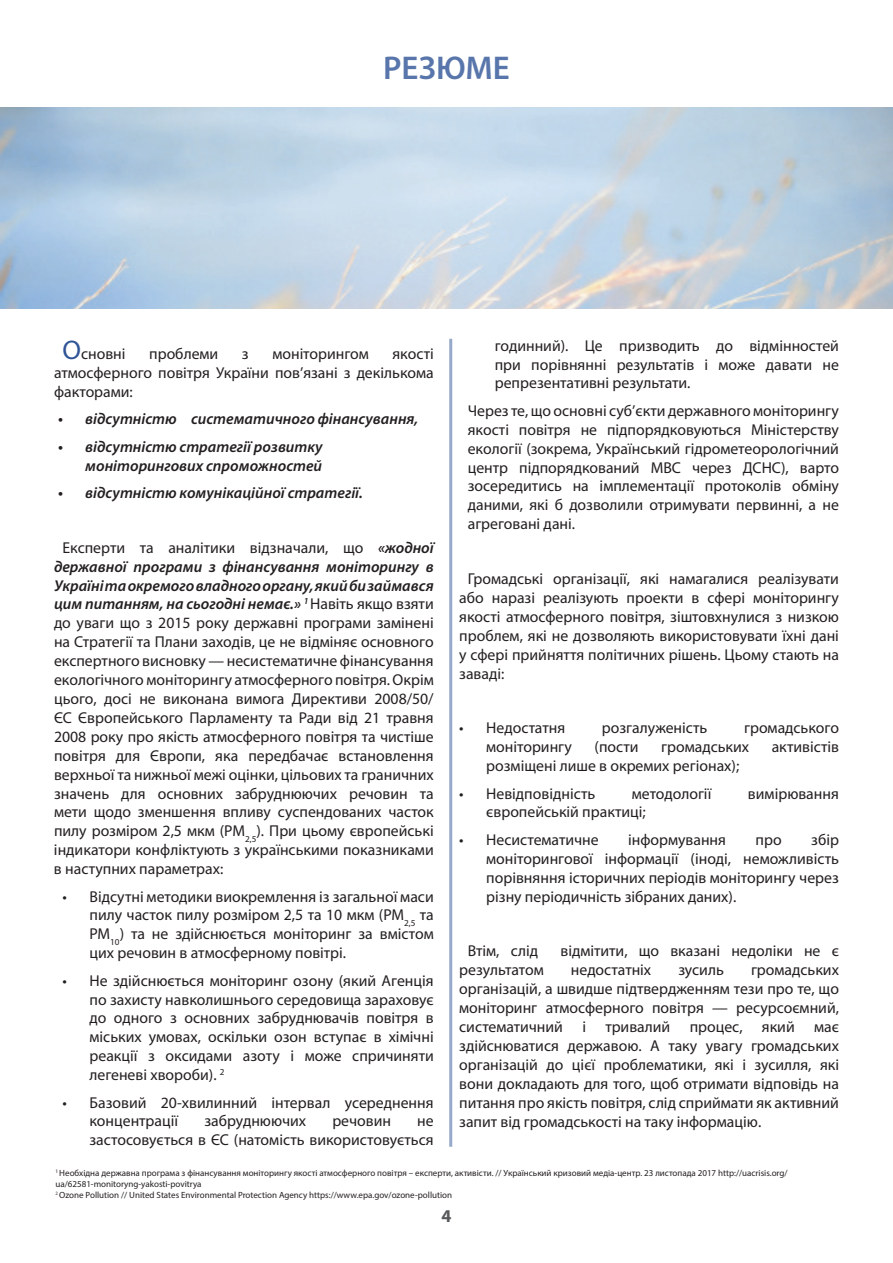
<style>
.page{position:relative;width:893px;height:1263px;background:#fff}
.page>*{position:absolute;margin:0;border:0;box-sizing:border-box;transform-origin:0 0}
.t1{font:600 33px "Myriad Pro";color:#5876ab}
.t2{font:700 18px "Myriad Pro";color:#57585a}
.t3{font:15.75px/18.9px "Myriad Pro";color:#231f20;text-align:justify}
.t4{font:italic 600 15.75px/18.9px "Myriad Pro";color:#231f20;text-align:right}
.t5{font:9px/10.8px "Myriad Pro";color:#231f20}
.s1{font-size:27px;color:#2f5496}
.s2{font-weight:600;font-style:italic}
</style>
<div class="page">
<hr style="left:449px;top:339px;width:3px;height:808px;background:#97aaca">
<img style="left:0;top:107px;width:893px;height:201px">
<h1 class="t1" style="left:383px;top:47px;width:128px">РЕЗЮМЕ</h1>
<p class="t3" style="left:63px;top:344px;width:65px"><span class="s1">О</span>сновні</p>
<p class="t3" style="left:149px;top:344px;width:71px">проблеми</p>
<p class="t3" style="left:242px;top:344px;width:8px">з</p>
<p class="t3" style="left:272px;top:344px;width:98px">моніторингом</p>
<p class="t3" style="left:54px;top:344px;width:381px;text-indent:338px">якості атмосферного повітря України пов’язані з декількома факторами:</p>
<p class="t4" style="left:58px;top:409px;width:362px">• відсутністю систематичного фінансування,</p>
<p class="t4" style="left:58px;top:436px;width:266px">• відсутністю стратегії розвитку моніторингових спроможностей</p>
<p class="t4" style="left:58px;top:483px;width:306px">• відсутністю комунікаційної стратегії.</p>
<p class="t3" style="left:54px;top:538px;width:381px;text-indent:9px">Експерти та аналітики відзначали, що <span class="s2">«жодної державної програми з фінансування моніторингу в Україні та окремого владного органу, який би займався цим питанням, на сьогодні немає.»</span> <sup>1</sup> Навіть якщо взяти до уваги що з 2015 року державні програми замінені на Стратегії та Плани заходів, це не відміняє основного експертного висновку — несистематичне фінансування екологічного моніторингу атмосферного повітря. Окрім цього, досі не виконана вимога Директиви 2008/50/ ЄС Європейського Парламенту та Ради від 21 травня 2008 року про якість атмосферного повітря та чистіше повітря для Європи, яка передбачає встановлення верхньої та нижньої межі оцінки, цільових та граничних значень для основних забруднюючих речовин та мети щодо зменшення впливу суспендованих часток пилу розміром 2,5 мкм (PM<sub>2,5</sub>). При цьому європейські індикатори конфліктують з українськими показниками в наступних параметрах:</p>
<p class="t3" style="left:89px;top:886px;width:346px;text-indent:-27px">• Відсутні методики виокремлення із загальної маси пилу часток пилу розміром 2,5 та 10 мкм (РМ<sub>2,5</sub> та РМ<sub>10</sub>) та не здійснюється моніторинг за вмістом цих речовин в атмосферному повітрі.</p>
<p class="t3" style="left:90px;top:971px;width:346px;text-indent:-27px">• Не здійснюється моніторинг озону (який Агенція по захисту навколишнього середовища зараховує до одного з основних забруднювачів повітря в міських умовах, оскільки озон вступає в хімічні реакції з оксидами азоту і може спричиняти легеневі хвороби). <sup>2</sup></p>
<p class="t3" style="left:89px;top:1092px;width:346px;text-indent:-27px">• Базовий 20-хвилинний інтервал усереднення концентрації</p>
<p class="t3" style="left:204px;top:1111px;width:103px">забруднюючих</p>
<p class="t3" style="left:332px;top:1111px;width:60px">речовин</p>
<p class="t3" style="left:89px;top:1111px;width:346px;text-align:right">не<br>застосовується в ЄС (натомість використовується</p>
<p class="t3" style="left:495px;top:336px;width:346px">годинний). Це призводить до відмінностей при порівнянні результатів і може давати не репрезентативні результати.</p>
<p class="t3" style="left:468px;top:401px;width:373px">Через те, що основні суб’єкти державного моніторингу якості повітря не підпорядковуються Міністерству екології (зокрема, Український гідрометеорологічний центр підпорядкований МВС через ДСНС), варто зосередитись на імплементації протоколів обміну даними, які б дозволили отримувати первинні, а не агреговані дані.</p>
<p class="t3" style="left:459px;top:569px;width:381px;text-indent:9px">Громадські організації, які намагалися реалізувати або наразі реалізують проекти в сфері моніторингу якості атмосферного повітря, зіштовхнулися з низкою проблем, які не дозволяють використовувати їхні дані у сфері прийняття політичних рішень. Цьому стають на заваді:</p>
<p class="t3" style="left:459px;top:718px;width:108px">• Недостатня</p>
<p class="t3" style="left:602px;top:718px;width:107px">розгалуженість</p>
<p class="t3" style="left:744px;top:718px;width:96px">громадського</p>
<p class="t3" style="left:486px;top:737px;width:87px">моніторингу</p>
<p class="t3" style="left:595px;top:737px;width:46px">(пости</p>
<p class="t3" style="left:661px;top:737px;width:89px">громадських</p>
<p class="t3" style="left:772px;top:737px;width:69px">активістів</p>
<p class="t3" style="left:486px;top:756px;width:255px">розміщені лише в окремих регіонах);</p>
<p class="t3" style="left:459px;top:784px;width:137px">• Невідповідність</p>
<p class="t3" style="left:632px;top:784px;width:81px">методології</p>
<p class="t3" style="left:748px;top:784px;width:93px">вимірювання</p>
<p class="t3" style="left:486px;top:802px;width:161px">європейській практиці;</p>
<p class="t3" style="left:459px;top:830px;width:141px">• Несистематичне</p>
<p class="t3" style="left:628px;top:830px;width:99px">інформування</p>
<p class="t3" style="left:756px;top:830px;width:28px">про</p>
<p class="t3" style="left:486px;top:830px;width:354px;text-indent:325px">збір моніторингової інформації (іноді, неможливість порівняння історичних періодів моніторингу через різну періодичність зібраних даних).</p>
<p class="t3" style="left:468px;top:941px;width:72px">Втім, слід</p>
<p class="t3" style="left:560px;top:941px;width:280px">відмітити, що вказані недоліки не є</p>
<p class="t3" style="left:459px;top:960px;width:86px">результатом</p>
<p class="t3" style="left:571px;top:960px;width:82px">недостатніх</p>
<p class="t3" style="left:678px;top:960px;width:47px">зусиль</p>
<p class="t3" style="left:459px;top:960px;width:381px;text-indent:292px">громадських організацій, а швидше підтвердженням тези про те, що моніторинг атмосферного повітря — ресурсоємний, систематичний і тривалий процес, який має здійснюватися державою. А таку увагу громадських організацій до цієї проблематики, які і зусилля, які вони докладають для того, щоб отримати відповідь на питання про якість повітря, слід сприймати як активний запит від громадськості на таку інформацію.</p>
<p class="t5" style="left:55px;top:1167px;width:734px"><sup>1</sup> Необхідна державна програма з фінансування моніторингу якості атмосферного повітря – експерти, активісти. // Український кризовий медіа-центр. 23 листопада 2017 http://uacrisis.org/ ua/62581-monitoryng-yakosti-povitrya<br><sup>2</sup> Ozone Pollution // United States Environmental Protection Agency https://www.epa.gov/ozone-pollution</p>
<p class="t2" style="left:441px;top:1205px;width:11px">4</p>
</div>
